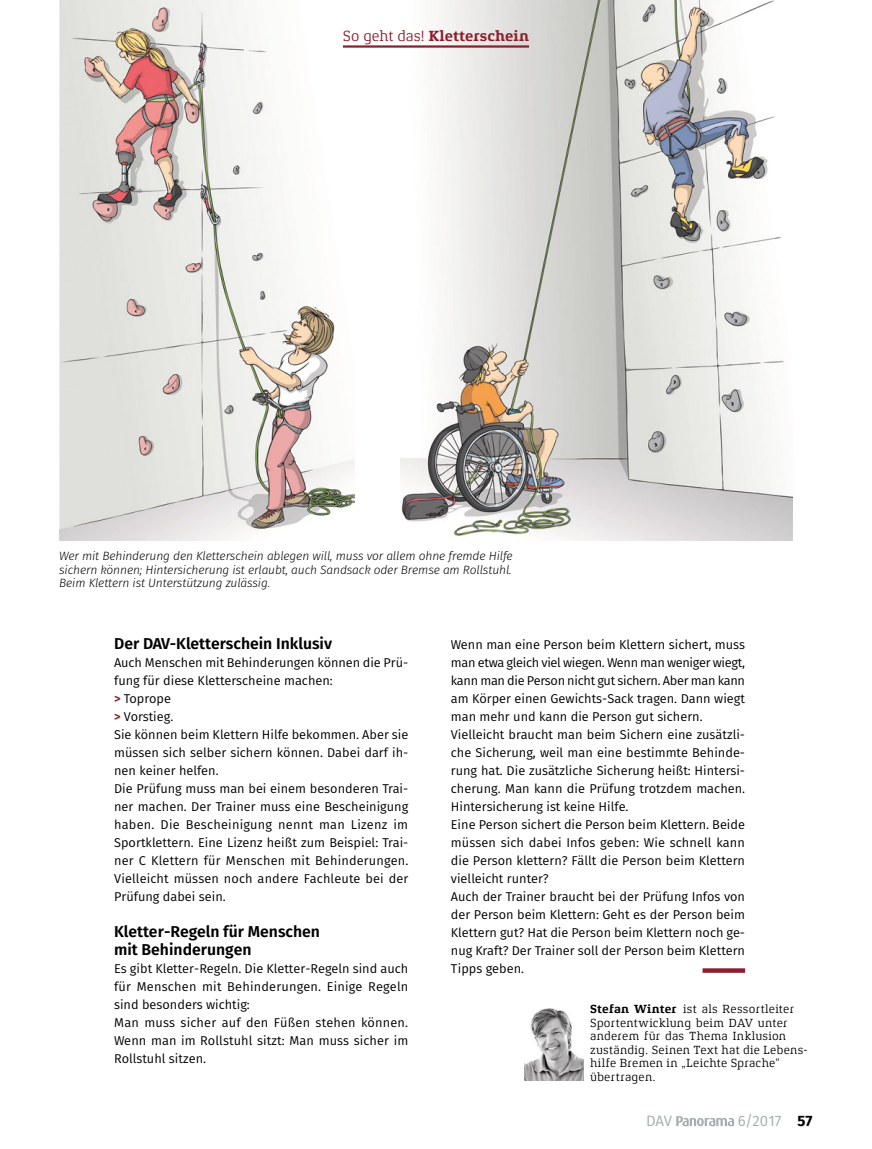
<style>
.page{position:relative;width:872px;height:1149px;background:#fff}
.page>*{position:absolute;margin:0;border:0;box-sizing:border-box;transform-origin:0 0}
.t1{font:600 15.75px/18px "Fira Sans";color:#000}
.t2{font:700 15px "Xenois Slab Pro";color:#8d1e2d}
.t3{font:15px "Fira Sans";color:#a5acb0}
.t4{font:12.75px/18px "Fira Sans";color:#000}
.t5{font:italic 300 12px/13.5px "Fira Sans";letter-spacing:-.01em;color:#000;text-align:justify}
.t6{font:12px/13.5px "Xenois Slab Pro";letter-spacing:.02em;color:#000}
.s1{font-weight:400}
.s2{font-weight:600;color:#8d1e2d}
.s3{font-weight:700}
.s4{font-weight:700;color:#000}
</style>
<div class="page">
<img style="left:59px;top:0;width:296px;height:540px">
<img style="left:400px;top:0;width:392px;height:540px">
<hr style="left:343px;top:45px;width:186px;height:3px;background:#8d1e2d">
<svg style="left:676px;top:1116px;width:58px;height:9px"></svg>
<svg style="left:702px;top:968px;width:43px;height:4px"></svg>
<img style="left:524px;top:1008px;width:60px;height:72px">
<p class="t2" style="left:343px;top:27px;width:188px"><span class="s1">So geht das!</span> Kletterschein</p>
<p class="t5" style="left:59px;top:549px;width:455px">Wer mit Behinderung den Kletterschein ablegen will, muss vor allem ohne fremde Hilfe sichern können; Hintersicherung ist erlaubt, auch Sandsack oder Bremse am Rollstuhl.<br>Beim Klettern ist Unterstützung zulässig.</p>
<p class="t1" style="left:114px;top:633px;width:219px">Der DAV-Kletterschein Inklusiv</p>
<p class="t4" style="left:114px;top:652px;width:296px">Auch Menschen mit Behinderungen können die Prü&shy;fung für diese Kletterscheine machen:<br><span class="s2">&gt;</span> Toprope<br><span class="s2">&gt;</span> Vorstieg.<br>Sie können beim Klettern Hilfe bekommen. Aber sie müssen sich selber sichern können. Dabei darf ih&shy;nen keiner helfen.<br>Die Prüfung muss man bei einem besonderen Trai&shy;ner machen. Der Trainer muss eine Bescheinigung haben. Die Bescheinigung nennt man Lizenz im Sportklettern. Eine Lizenz heißt zum Beispiel: Trai&shy;ner C Klettern für Menschen mit Behinderungen.<br>Vielleicht müssen noch andere Fachleute bei der Prüfung dabei sein.</p>
<p class="t1" style="left:114px;top:921px;width:207px">Kletter-Regeln für Menschen mit Behinderungen</p>
<p class="t4" style="left:114px;top:958px;width:296px">Es gibt Kletter-Regeln. Die Kletter-Regeln sind auch für Menschen mit Behinderungen. Einige Regeln sind besonders wichtig:<br>Man muss sicher auf den Füßen stehen können.<br>Wenn man im Rollstuhl sitzt: Man muss sicher im Rollstuhl sitzen.</p>
<p class="t4" style="left:451px;top:634px;width:296px">Wenn man eine Person beim Klettern sichert, muss man etwa gleich viel wiegen. Wenn man weniger wiegt, kann man die Person nicht gut sichern. Aber man kann am Körper einen Gewichts-Sack tragen. Dann wiegt man mehr und kann die Person gut sichern.<br>Vielleicht braucht man beim Sichern eine zusätzli&shy;che Sicherung, weil man eine bestimmte Behinde&shy;rung hat. Die zusätzliche Sicherung heißt: Hintersi&shy;cherung. Man kann die Prüfung trotzdem machen.<br>Hintersicherung ist keine Hilfe.<br>Eine Person sichert die Person beim Klettern. Beide müssen sich dabei Infos geben: Wie schnell kann die Person klettern? Fällt die Person beim Klettern vielleicht runter?<br>Auch der Trainer braucht bei der Prüfung Infos von der Person beim Klettern: Geht es der Person beim Klettern gut? Hat die Person beim Klettern noch ge&shy;nug Kraft? Der Trainer soll der Person beim Klettern Tipps geben.</p>
<p class="t6" style="left:590px;top:1002px;width:219px"><span class="s3">Stefan Winter</span> ist als Ressortleiter<br>Sportentwicklung beim DAV unter anderem für das Thema Inklusion zuständig. Seinen Text hat die Lebens&shy;hilfe Bremen in „Leichte Sprache“ übertragen.</p>
<p class="t3" style="left:646px;top:1109px;width:28px">DAV</p>
<p class="t3" style="left:737px;top:1109px;width:76px">6/2017 <span class="s4">57</span></p>
</div>
